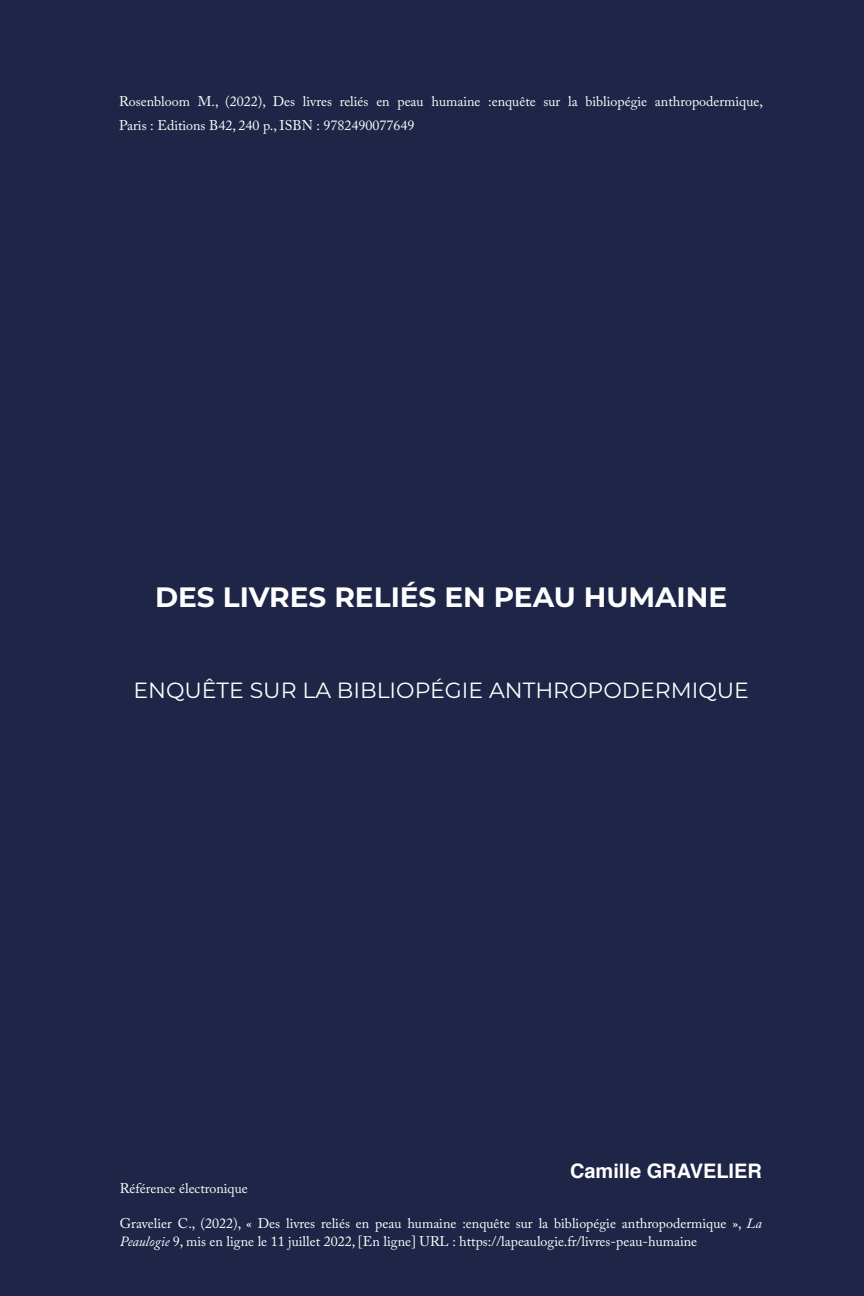
<style>
.page{position:relative;width:864px;height:1296px;background:#1e2546}
.page>*{position:absolute;margin:0;border:0;box-sizing:border-box;transform-origin:0 0}
.t1{font:700 28px "Montserrat";color:#fff}
.t2{font:22px "Montserrat";color:#fff}
.t3{font:700 20px "Helvetica";color:#fff}
.t4{font:14px/24px "Adobe Caslon Pro";color:#fff}
.s1{font-style:italic}
</style>
<div class="page">
<p class="t4" style="left:119px;top:89px;width:645px">Rosenbloom M., (2022), Des livres reliés en peau humaine :enquête sur la bibliopégie anthropodermique,<br>Paris : Editions B42, 240 p., ISBN : 9782490077649</p>
<h1 class="t1" style="left:155px;top:577px;width:574px">DES LIVRES RELIÉS EN PEAU HUMAINE</h1>
<h2 class="t2" style="left:133px;top:675px;width:617px">ENQUÊTE SUR LA BIBLIOPÉGIE ANTHROPODERMIQUE</h2>
<h3 class="t3" style="left:570px;top:1155px;width:193px">Camille GRAVELIER</h3>
<p class="t4" style="left:120px;top:1176px;width:130px">Référence électronique</p>
<p class="t4" style="left:120px;top:1214px;width:644px;line-height:18px">Gravelier C., (2022), « Des livres reliés en peau humaine :enquête sur la bibliopégie anthropodermique », <span class="s1">La<br>Peaulogie</span> 9, mis en ligne le 11 juillet 2022, [En ligne] URL : https://lapeaulogie.fr/livres-peau-humaine</p>
</div>
